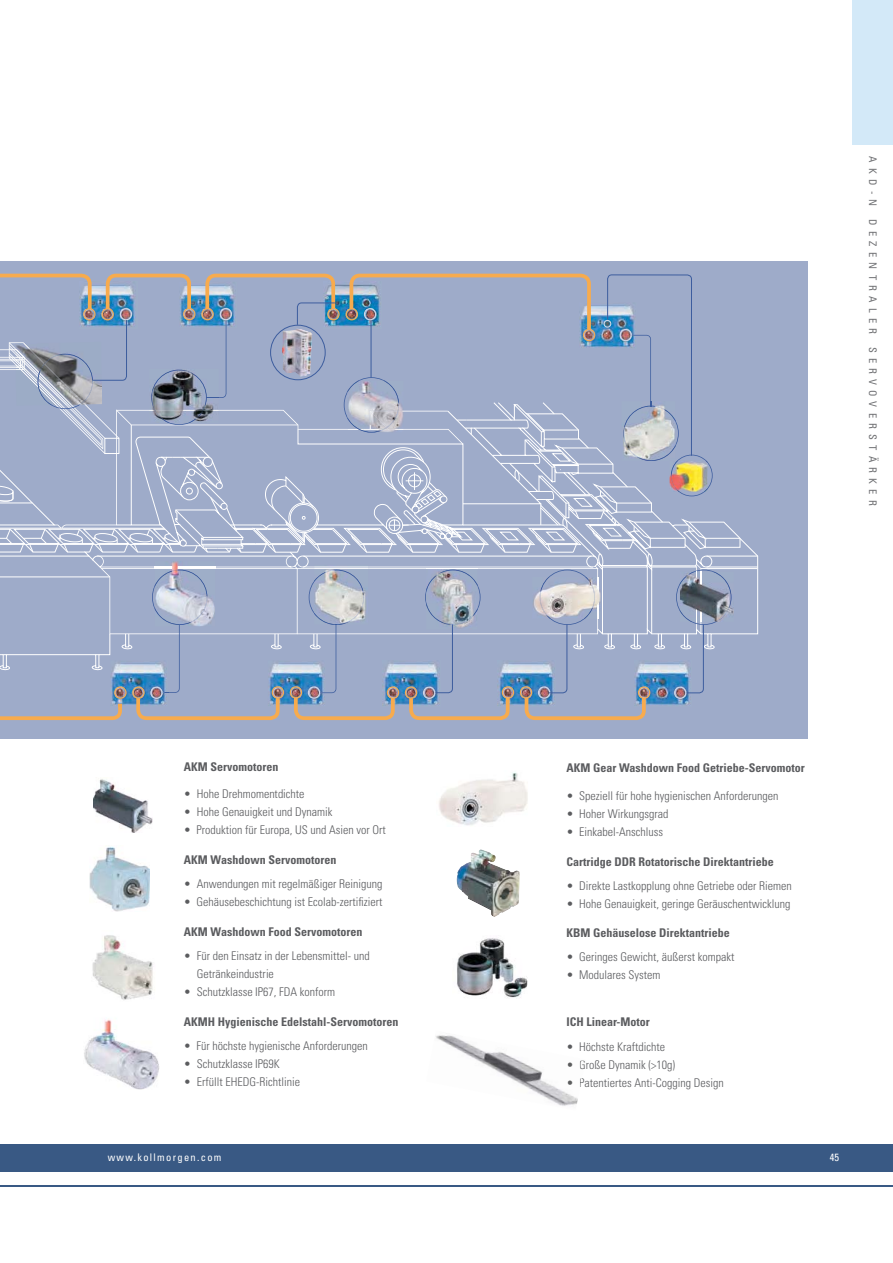
<style>
.page{position:relative;width:893px;height:1263px;background:#fff}
.page>*{position:absolute;margin:0;border:0;box-sizing:border-box;transform-origin:0 0}
.t1{font:300 condensed 12px/18px "Univers LT Std";color:#5b5c5f}
.t2{font:700 condensed 12px "Univers LT Std";color:#5b5c5f}
.t3{font:condensed 10.5px "Univers";letter-spacing:.5em;color:#6f7073}
.t4{font:condensed 10.5px "Univers";letter-spacing:.125em;color:#fff}
.s1{color:#5c5d5e}
</style>
<div class="page">
<div style="left:0;top:261px;width:808px;height:477px;background:#9eabc9"></div>
<img style="left:84px;top:1019px;width:75px;height:71px">
<img style="left:92px;top:935px;width:61px;height:65px">
<img style="left:93px;top:779px;width:60px;height:54px">
<img style="left:89px;top:846px;width:60px;height:66px">
<img style="left:457px;top:938px;width:71px;height:60px">
<img style="left:456px;top:849px;width:64px;height:68px">
<img style="left:439px;top:772px;width:89px;height:53px">
<img style="left:435px;top:1035px;width:143px;height:71px">
<svg style="left:568px;top:1063px;width:4px;height:4px"></svg>
<svg style="left:568px;top:1081px;width:4px;height:4px"></svg>
<svg style="left:0;top:273px;width:758px;height:447px"></svg>
<div style="left:0;top:1144px;width:892px;height:27px;background:#395984"></div>
<hr style="left:0;top:1185px;width:892px;height:2px;background:#395984">
<div style="left:852px;top:0;width:40px;height:145px;background:#d3e9f8"></div>
<p class="t3" style="left:876px;top:156px;width:351px;rotate:90deg">AKD-N DEZENTRALER SERVOVERSTÄRKER</p>
<p class="t2" style="left:184px;top:762px;width:96px">AKM Servomotoren</p>
<p class="t1" style="left:184px;top:786px;width:122px">• Hohe Drehmomentdichte</p>
<p class="t1" style="left:184px;top:804px;width:150px">• Hohe Genauigkeit und Dynamik</p>
<p class="t1" style="left:184px;top:822px;width:203px">• Produktion für Europa, US und Asien vor Ort</p>
<p class="t2" style="left:184px;top:855px;width:154px">AKM Washdown Servomotoren</p>
<p class="t1" style="left:184px;top:876px;width:200px">• Anwendungen mit regelmäßiger Reinigung</p>
<p class="t1" style="left:184px;top:894px;width:200px">• Gehäusebeschichtung ist Ecolab-zertifiziert</p>
<p class="t2" style="left:184px;top:927px;width:180px">AKM Washdown Food Servomotoren</p>
<p class="t1" style="left:197px;top:948px;width:175px;text-indent:-13px">• Für den Einsatz in der Lebensmittel- und<br>Getränkeindustrie</p>
<p class="t1" style="left:184px;top:984px;width:153px">• Schutzklasse IP67, FDA konform</p>
<p class="t2" style="left:184px;top:1017px;width:216px">AKMH Hygienische Edelstahl-Servomotoren</p>
<p class="t1" style="left:184px;top:1038px;width:185px">• Für höchste hygienische Anforderungen</p>
<p class="t1" style="left:184px;top:1056px;width:98px">• Schutzklasse IP69K</p>
<p class="t1" style="left:184px;top:1074px;width:118px">• Erfüllt EHEDG-Richtlinie</p>
<p class="t2" style="left:566px;top:763px;width:240px">AKM Gear Washdown Food Getriebe-Servomotor</p>
<p class="t1" style="left:566px;top:787px;width:213px">• Speziell für hohe hygienischen Anforderungen</p>
<p class="t1" style="left:566px;top:805px;width:104px">• Hoher Wirkungsgrad</p>
<p class="t1" style="left:566px;top:823px;width:98px">• Einkabel-Anschluss</p>
<p class="t2" style="left:566px;top:856px;width:209px">Cartridge DDR Rotatorische Direktantriebe</p>
<p class="t1" style="left:566px;top:877px;width:227px">• Direkte Lastkopplung ohne Getriebe oder Riemen</p>
<p class="t1" style="left:566px;top:895px;width:225px">• Hohe Genauigkeit, geringe Geräuschentwicklung</p>
<p class="t2" style="left:566px;top:928px;width:165px">KBM Gehäuselose Direktantriebe</p>
<p class="t1" style="left:566px;top:949px;width:169px">• Geringes Gewicht, äußerst kompakt</p>
<p class="t1" style="left:566px;top:967px;width:96px">• Modulares System</p>
<p class="t2" style="left:566px;top:1017px;width:85px">ICH Linear-Motor</p>
<p class="t1" style="left:566px;top:1039px;width:100px">• Höchste Kraftdichte</p>
<p class="t1" style="left:566px;top:1057px;width:110px"><span class="s1">• G</span>roße Dynamik (&gt;10g)</p>
<p class="t1" style="left:566px;top:1075px;width:159px"><span class="s1">• P</span>atentiertes Anti-Cogging Design</p>
<p class="t4" style="left:108px;top:1153px;width:115px">www.kollmorgen.com</p>
<p class="t4" style="left:829px;top:1153px;width:11px">45</p>
</div>
